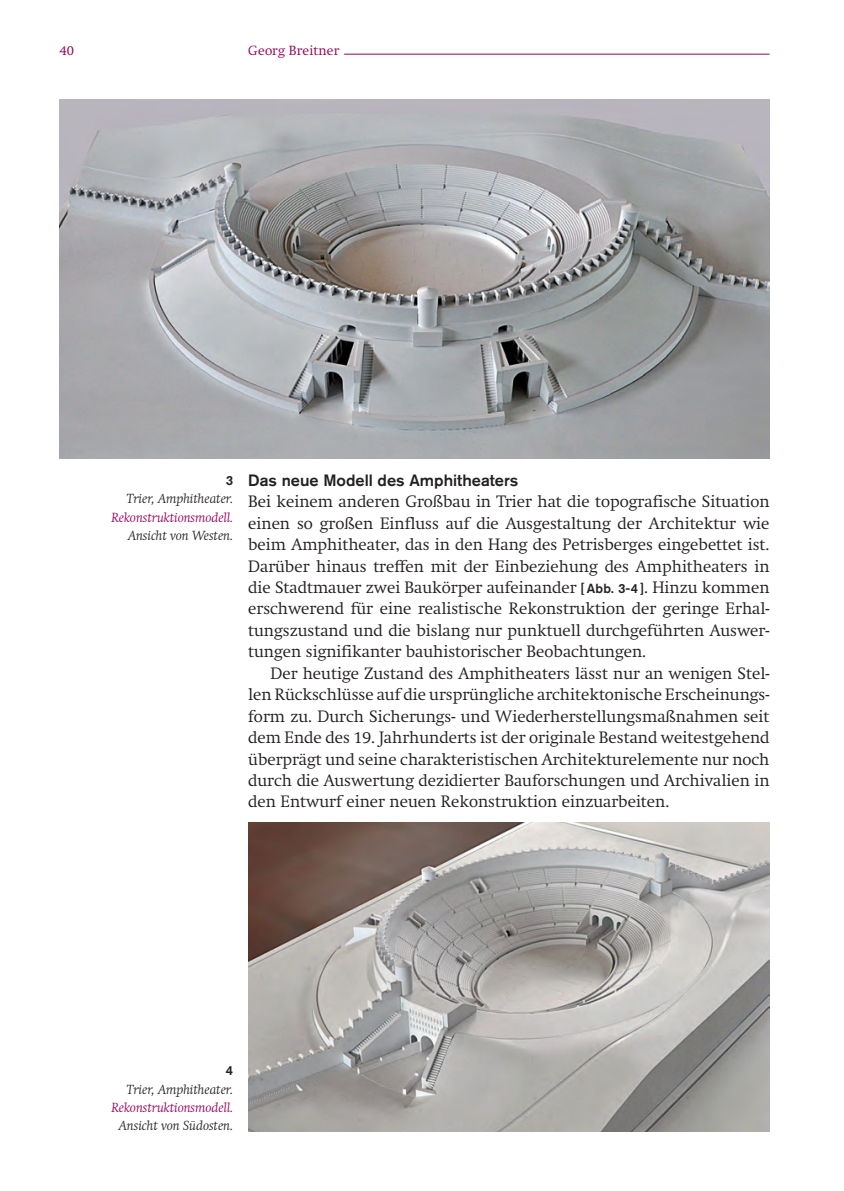
<style>
.page{position:relative;width:844px;height:1191px;background:#fff}
.page>*{position:absolute;margin:0;border:0;box-sizing:border-box;transform-origin:0 0}
.t1{font:300 16.28px/21.3px "Swift";color:#231f20;text-align:justify}
.t2{font:500 16.28px "Akzidenz Grotesk Std";color:#231f20}
.t3{font:italic 300 13.12px "Swift";color:#231f20}
.t4{font:italic 300 13.12px "Swift";color:#950058}
.t5{font:300 13.12px "Swift";letter-spacing:.015em;color:#950058}
.t6{font:500 13.12px "Akzidenz Grotesk Std";color:#231f20}
.s1{font-family:"Akzidenz Grotesk Std";font-weight:500;font-size:13.12px}
</style>
<div class="page">
<hr style="left:344px;top:54px;width:425px;height:1px;background:#950058">
<img style="left:60px;top:99px;width:709px;height:359px">
<img style="left:248px;top:822px;width:521px;height:309px">
<p class="t5" style="left:60px;top:42px;width:16px">40</p>
<p class="t5" style="left:248px;top:42px;width:92px">Georg Breitner</p>
<p class="t6" style="left:226px;top:472px;width:9px">3</p>
<p class="t3" style="left:126px;top:491px;width:108px">Trier, Amphitheater.</p>
<p class="t4" style="left:111px;top:509px;width:123px">Rekonstruktionsmodell.</p>
<p class="t3" style="left:128px;top:528px;width:107px">Ansicht von Westen.</p>
<p class="t2" style="left:248px;top:470px;width:271px">Das neue Modell des Amphitheaters</p>
<p class="t1" style="left:248px;top:491px;width:522px">Bei keinem anderen Großbau in Trier hat die topografische Situation einen so großen Einfluss auf die Ausgestaltung der Architektur wie beim Amphitheater, das in den Hang des Petrisberges eingebettet ist.<br>Darüber hinaus treffen mit der Einbeziehung des Amphitheaters in die Stadtmauer zwei Baukörper aufeinander <span class="s1">[ Abb. 3-4 ]</span>. Hinzu kommen erschwerend für eine realistische Rekonstruktion der geringe Erhal&shy;tungszustand und die bislang nur punktuell durchgeführten Auswer&shy;tungen signifikanter bauhistorischer Beobachtungen.</p>
<p class="t1" style="left:248px;top:662px;width:522px;text-indent:22px">Der heutige Zustand des Amphitheaters lässt nur an wenigen Stel&shy;len Rückschlüsse auf die ursprüngliche architektonische Erscheinungs&shy;form zu. Durch Sicherungs- und Wiederherstellungsmaßnahmen seit dem Ende des 19. Jahrhunderts ist der originale Bestand weitestgehend überprägt und seine charakteristischen Architekturelemente nur noch durch die Auswertung dezidierter Bauforschungen und Archivalien in den Entwurf einer neuen Rekonstruktion einzuarbeiten.</p>
<p class="t6" style="left:226px;top:1062px;width:9px">4</p>
<p class="t3" style="left:126px;top:1081px;width:108px">Trier, Amphitheater.</p>
<p class="t4" style="left:111px;top:1100px;width:123px">Rekonstruktionsmodell.</p>
<p class="t3" style="left:119px;top:1118px;width:116px">Ansicht von Südosten.</p>
</div>
